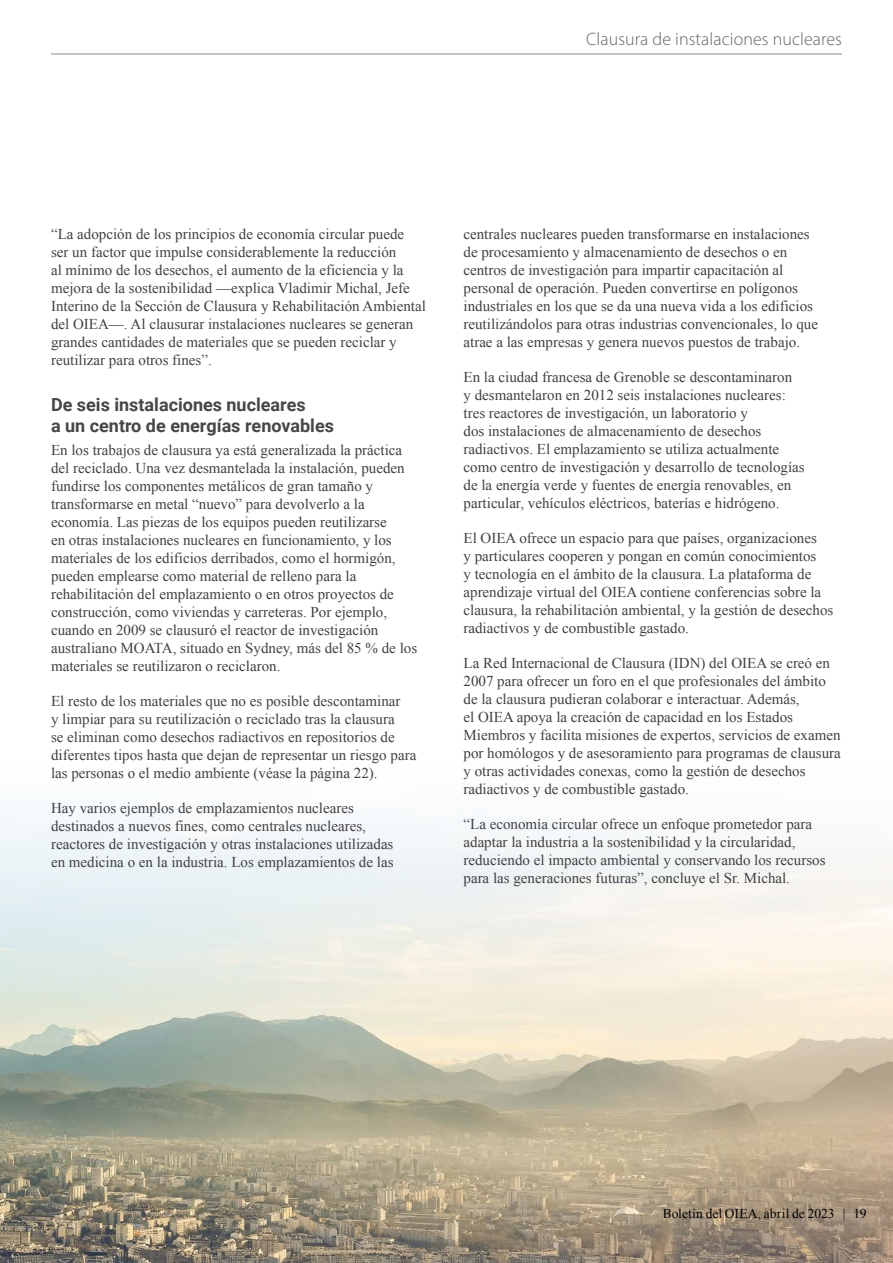
<style>
.page{position:relative;width:893px;height:1263px;background:#fff}
.page>*{position:absolute;margin:0;border:0;box-sizing:border-box;transform-origin:0 0}
.t1{font:700 18px/21px "Roboto";color:#464547}
.t2{font:300 18px "Myriad Pro";letter-spacing:.005em;color:#636466}
.t3{font:15px/18px "Times New Roman";color:#414042}
.t4{font:13.5px "Times New Roman";letter-spacing:.005em;color:#000}
</style>
<div class="page">
<img style="left:0;top:816px;width:893px;height:447px">
<hr style="left:51px;top:54px;width:791px;height:1px;background:#636466">
<p class="t2" style="left:586px;top:28px;width:257px">Clausura de instalaciones nucleares</p>
<p class="t3" style="left:51px;top:225px;width:376px">“La adopción de los principios de economía circular puede<br>ser un factor que impulse considerablemente la reducción<br>al mínimo de los desechos, el aumento de la eficiencia y la mejora de la sostenibilidad —explica Vladimir Michal, Jefe Interino de la Sección de Clausura y Rehabilitación Ambiental del OIEA—. Al clausurar instalaciones nucleares se generan grandes cantidades de materiales que se pueden reciclar y reutilizar para otros fines”.</p>
<p class="t1" style="left:51px;top:394px;width:284px">De seis instalaciones nucleares<br>a un centro de energías renovables</p>
<p class="t3" style="left:51px;top:440px;width:368px">En los trabajos de clausura ya está generalizada la práctica del reciclado. Una vez desmantelada la instalación, pueden fundirse los componentes metálicos de gran tamaño y transformarse en metal “nuevo” para devolverlo a la economía. Las piezas de los equipos pueden reutilizarse<br>en otras instalaciones nucleares en funcionamiento, y los materiales de los edificios derribados, como el hormigón, pueden emplearse como material de relleno para la rehabilitación del emplazamiento o en otros proyectos de construcción, como viviendas y carreteras. Por ejemplo, cuando en 2009 se clausuró el reactor de investigación australiano MOATA, situado en Sydney, más del 85 % de los materiales se reutilizaron o reciclaron.</p>
<p class="t3" style="left:51px;top:691px;width:367px">El resto de los materiales que no es posible descontaminar<br>y limpiar para su reutilización o reciclado tras la clausura<br>se eliminan como desechos radiactivos en repositorios de diferentes tipos hasta que dejan de representar un riesgo para las personas o el medio ambiente (véase la página 22).</p>
<p class="t3" style="left:51px;top:798px;width:344px">Hay varios ejemplos de emplazamientos nucleares destinados a nuevos fines, como centrales nucleares, reactores de investigación y otras instalaciones utilizadas en medicina o en la industria. Los emplazamientos de las</p>
<p class="t3" style="left:463px;top:225px;width:356px">centrales nucleares pueden transformarse en instalaciones de procesamiento y almacenamiento de desechos o en centros de investigación para impartir capacitación al personal de operación. Pueden convertirse en polígonos industriales en los que se da una nueva vida a los edificios reutilizándolos para otras industrias convencionales, lo que atrae a las empresas y genera nuevos puestos de trabajo.</p>
<p class="t3" style="left:463px;top:368px;width:343px">En la ciudad francesa de Grenoble se descontaminaron<br>y desmantelaron en 2012 seis instalaciones nucleares: tres reactores de investigación, un laboratorio y<br>dos instalaciones de almacenamiento de desechos radiactivos. El emplazamiento se utiliza actualmente como centro de investigación y desarrollo de tecnologías de la energía verde y fuentes de energía renovables, en particular, vehículos eléctricos, baterías e hidrógeno.</p>
<p class="t3" style="left:463px;top:529px;width:371px">El OIEA ofrece un espacio para que países, organizaciones<br>y particulares cooperen y pongan en común conocimientos<br>y tecnología en el ámbito de la clausura. La plataforma de aprendizaje virtual del OIEA contiene conferencias sobre la clausura, la rehabilitación ambiental, y la gestión de desechos radiactivos y de combustible gastado.</p>
<p class="t3" style="left:463px;top:654px;width:379px">La Red Internacional de Clausura (IDN) del OIEA se creó en 2007 para ofrecer un foro en el que profesionales del ámbito de la clausura pudieran colaborar e interactuar. Además,<br>el OIEA apoya la creación de capacidad en los Estados Miembros y facilita misiones de expertos, servicios de examen por homólogos y de asesoramiento para programas de clausura y otras actividades conexas, como la gestión de desechos radiactivos y de combustible gastado.</p>
<p class="t3" style="left:463px;top:815px;width:364px">“La economía circular ofrece un enfoque prometedor para adaptar la industria a la sostenibilidad y la circularidad, reduciendo el impacto ambiental y conservando los recursos para las generaciones futuras”, concluye el Sr. Michal.</p>
<p class="t4" style="left:663px;top:1205px;width:205px">Boletín del OIEA, abril de 2023 | 19</p>
</div>
